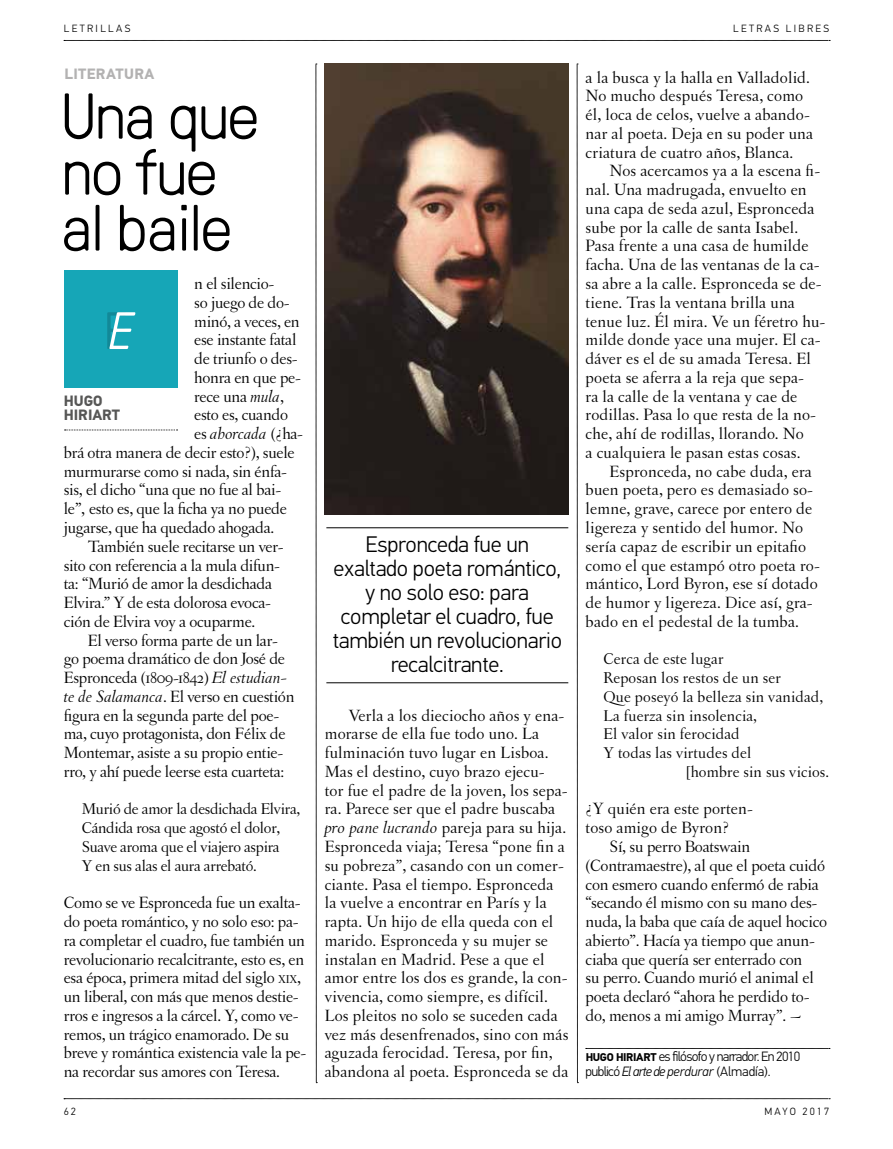
<style>
.page{position:relative;width:893px;height:1149px;background:#fff}
.page>*{position:absolute;margin:0;border:0;box-sizing:border-box;transform-origin:0 0}
.t1{font:300 64.65px/55.9px "GT Pressura";letter-spacing:-.02em;color:#000}
.t2{font:italic 300 52.5px "GT Pressura";color:#fff}
.t3{font:300 22.5px/24px "PF Din Text Pro";letter-spacing:-.01em;color:#000;text-align:center}
.t4{font:17.25px/18.8px "Letras Oldstyle";color:#000}
.t5{font:italic 17.25px "Letras Oldstyle";color:#000;scale:1.1 1}
.t6{font:16.5px "Letras Oldstyle";letter-spacing:.01em;color:#000}
.t7{font:16.5px/18.8px "Letras Oldstyle";letter-spacing:-.015em;color:#000}
.t8{font:700 15px/13.5px "PF Din Text Pro";letter-spacing:-.005em;color:#575756}
.t9{font:700 15px "PF Din Text Pro";letter-spacing:.02em;color:#b3b2b2}
.t10{font:300 13.5px/15px "PF Din Text Pro";letter-spacing:-.05em;color:#000}
.t11{font:300 10.5px "PF Din Text Pro";letter-spacing:.22em;color:#000}
.t12{font:300 10.5px "PF Din Text Pro";letter-spacing:.2em;color:#000}
.s1{font-style:italic}
.s2{font-style:normal}
.s3{font-size:12.15px}
.s4{font-weight:700;font-size:11.25px}
</style>
<div class="page">
<svg style="left:64px;top:40px;width:766px;height:1px"></svg>
<svg style="left:64px;top:1098px;width:766px;height:1px"></svg>
<svg style="left:316px;top:64px;width:1px;height:1018px"></svg>
<svg style="left:577px;top:64px;width:1px;height:1018px"></svg>
<div style="left:64px;top:270px;width:114px;height:118px;background:#16a6b7"></div>
<svg style="left:65px;top:429px;width:113px;height:1px"></svg>
<hr style="left:326px;top:527px;width:242px;height:1px;background:#000">
<hr style="left:326px;top:682px;width:242px;height:1px;background:#000">
<img style="left:325px;top:64px;width:243px;height:450px">
<p class="t11" style="left:64px;top:22px;width:68px">LETRILLAS</p>
<p class="t11" style="left:733px;top:22px;width:97px">LETRAS LIBRES</p>
<p class="t9" style="left:64px;top:64px;width:91px">LITERATURA</p>
<h1 class="t1" style="left:61px;top:84px;width:199px">Una que no fue al baile</h1>
<p class="t4" style="left:194px;top:274px;width:82px">n el silencio-</p>
<p class="t4" style="left:194px;top:293px;width:97px">so juego de do-</p>
<p class="t4" style="left:194px;top:311px;width:107px">minó, a veces, en</p>
<p class="t4" style="left:194px;top:330px;width:104px">ese instante fatal</p>
<p class="t4" style="left:194px;top:349px;width:105px">de triunfo o des-</p>
<p class="t4" style="left:194px;top:368px;width:108px">honra en que pe-</p>
<p class="t4" style="left:194px;top:386px;width:91px">rece una <span class="s1">mula</span>,</p>
<p class="t4" style="left:194px;top:405px;width:95px">esto es, cuando</p>
<p class="t5" style="left:194px;top:424px;width:100px"><span class="s2">es</span> ahorcada <span class="s2">(¿ha-</span></p>
<p class="t4" style="left:64px;top:443px;width:232px">brá otra manera de decir esto?), suele</p>
<p class="t4" style="left:64px;top:461px;width:225px">murmurarse como si nada, sin énfa-</p>
<p class="t4" style="left:64px;top:480px;width:219px">sis, el dicho “una que no fue al bai-</p>
<p class="t4" style="left:64px;top:499px;width:225px">le”, esto es, que la ficha ya no puede</p>
<p class="t4" style="left:64px;top:518px;width:212px">jugarse, que ha quedado ahogada.</p>
<p class="t4" style="left:88px;top:536px;width:197px">También suele recitarse un ver-</p>
<p class="t4" style="left:64px;top:555px;width:218px">sito con referencia a la mula difun-</p>
<p class="t4" style="left:64px;top:574px;width:210px">ta: “Murió de amor la desdichada</p>
<p class="t4" style="left:64px;top:593px;width:209px">Elvira.” Y de esta dolorosa evoca-</p>
<p class="t4" style="left:64px;top:611px;width:193px">ción de Elvira voy a ocuparme.</p>
<p class="t4" style="left:88px;top:630px;width:192px">El verso forma parte de un lar-</p>
<p class="t4" style="left:64px;top:649px;width:223px">go poema dramático de don José de</p>
<p class="t4" style="left:64px;top:668px;width:225px">Espronceda (1809-1842) <span class="s1">El estudian-</span></p>
<p class="t4" style="left:64px;top:686px;width:232px"><span class="s1">te de Salamanca</span>. El verso en cuestión</p>
<p class="t4" style="left:64px;top:705px;width:217px">figura en la segunda parte del poe-</p>
<p class="t4" style="left:64px;top:724px;width:223px">ma, cuyo protagonista, don Félix de</p>
<p class="t4" style="left:64px;top:743px;width:221px">Montemar, asiste a su propio entie-</p>
<p class="t4" style="left:64px;top:761px;width:222px">rro, y ahí puede leerse esta cuarteta:</p>
<p class="t7" style="left:82px;top:799px;width:220px">Murió de amor la desdichada Elvira,<br>Cándida rosa que agostó el dolor,<br>Suave aroma que el viajero aspira<br>Y en sus alas el aura arrebató.</p>
<p class="t4" style="left:64px;top:893px;width:244px">Como se ve Espronceda fue un exalta&shy;do poeta romántico, y no solo eso: pa&shy;ra completar el cuadro, fue también un revolucionario recalcitrante, esto es, en esa época, primera mitad del siglo <span class="s3">xix</span>, un liberal, con más que menos destie&shy;rros e ingresos a la cárcel. Y, como ve&shy;remos, un trágico enamorado. De su breve y romántica existencia vale la pe&shy;na recordar sus amores con Teresa.</p>
<h2 class="t2" style="left:108px;top:293px;width:25px">E</h2>
<p class="t8" style="left:64px;top:395px;width:58px">HUGO<br>HIRIART</p>
<h3 class="t3" style="left:333px;top:532px;width:231px">Espronceda fue un exaltado poeta romántico, y no solo eso: para completar el cuadro, fue también un revolucionario recalcitrante.</h3>
<p class="t4" style="left:325px;top:705px;width:245px;text-indent:24px">Verla a los dieciocho años y ena&shy;morarse de ella fue todo uno. La fulminación tuvo lugar en Lisboa.<br>Mas el destino, cuyo brazo ejecu-<br>tor fue el padre de la joven, los sepa&shy;ra. Parece ser que el padre buscaba <span class="s1">pro pane lucrando</span> pareja para su hija.<br>Espronceda viaja; Teresa “pone fin a su pobreza”, casando con un comer&shy;ciante. Pasa el tiempo. Espronceda la vuelve a encontrar en París y la rapta. Un hijo de ella queda con el marido. Espronceda y su mujer se instalan en Madrid. Pese a que el amor entre los dos es grande, la con&shy;vivencia, como siempre, es difícil.<br>Los pleitos no solo se suceden cada vez más desenfrenados, sino con más aguzada ferocidad. Teresa, por fin, abandona al poeta. Espronceda se da</p>
<p class="t4" style="left:586px;top:68px;width:229px">a la busca y la halla en Valladolid.<br>No mucho después Teresa, como él, loca de celos, vuelve a abando&shy;nar al poeta. Deja en su poder una criatura de cuatro años, Blanca.</p>
<p class="t4" style="left:586px;top:161px;width:241px;text-indent:24px">Nos acercamos ya a la escena fi&shy;nal. Una madrugada, envuelto en una capa de seda azul, Espronceda sube por la calle de santa Isabel.<br>Pasa frente a una casa de humilde facha. Una de las ventanas de la ca&shy;sa abre a la calle. Espronceda se de&shy;tiene. Tras la ventana brilla una tenue luz. Él mira. Ve un féretro hu&shy;milde donde yace una mujer. El ca&shy;dáver es el de su amada Teresa. El poeta se aferra a la reja que sepa-<br>ra la calle de la ventana y cae de rodillas. Pasa lo que resta de la no&shy;che, ahí de rodillas, llorando. No<br>a cualquiera le pasan estas cosas.</p>
<p class="t4" style="left:586px;top:461px;width:236px;text-indent:24px">Espronceda, no cabe duda, era buen poeta, pero es demasiado so&shy;lemne, grave, carece por entero de ligereza y sentido del humor. No sería capaz de escribir un epitafio como el que estampó otro poeta ro&shy;mántico, Lord Byron, ese sí dotado de humor y ligereza. Dice así, gra&shy;bado en el pedestal de la tumba.</p>
<p class="t6" style="left:604px;top:649px;width:122px">Cerca de este lugar</p>
<p class="t6" style="left:604px;top:668px;width:179px">Reposan los restos de un ser</p>
<p class="t6" style="left:604px;top:687px;width:221px">Que poseyó la belleza sin vanidad,</p>
<p class="t6" style="left:604px;top:705px;width:155px">La fuerza sin insolencia,</p>
<p class="t6" style="left:604px;top:724px;width:138px">El valor sin ferocidad</p>
<p class="t6" style="left:604px;top:743px;width:149px">Y todas las virtudes del</p>
<p class="t6" style="left:686px;top:762px;width:145px">[hombre sin sus vicios.</p>
<p class="t4" style="left:586px;top:799px;width:169px">¿Y quién era este porten&shy;toso amigo de Byron?</p>
<p class="t4" style="left:586px;top:836px;width:243px;text-indent:24px">Sí, su perro Boatswain (Contramaestre), al que el poeta cuidó con esmero cuando enfermó de rabia “secando él mismo con su mano des&shy;nuda, la baba que caía de aquel hocico abierto”. Hacía ya tiempo que anun&shy;ciaba que quería ser enterrado con<br>su perro. Cuando murió el animal el poeta declaró “ahora he perdido to&shy;do, menos a mi amigo Murray”. ~</p>
<p class="t10" style="left:586px;top:1048px;width:216px"><span class="s4">HUGO HIRIART</span> es filósofo y narrador. En 2010 publicó <span class="s1">El arte de perdurar</span> (Almadía).</p>
<p class="t11" style="left:64px;top:1104px;width:14px">62</p>
<p class="t12" style="left:764px;top:1104px;width:66px">MAYO 2017</p>
</div>
